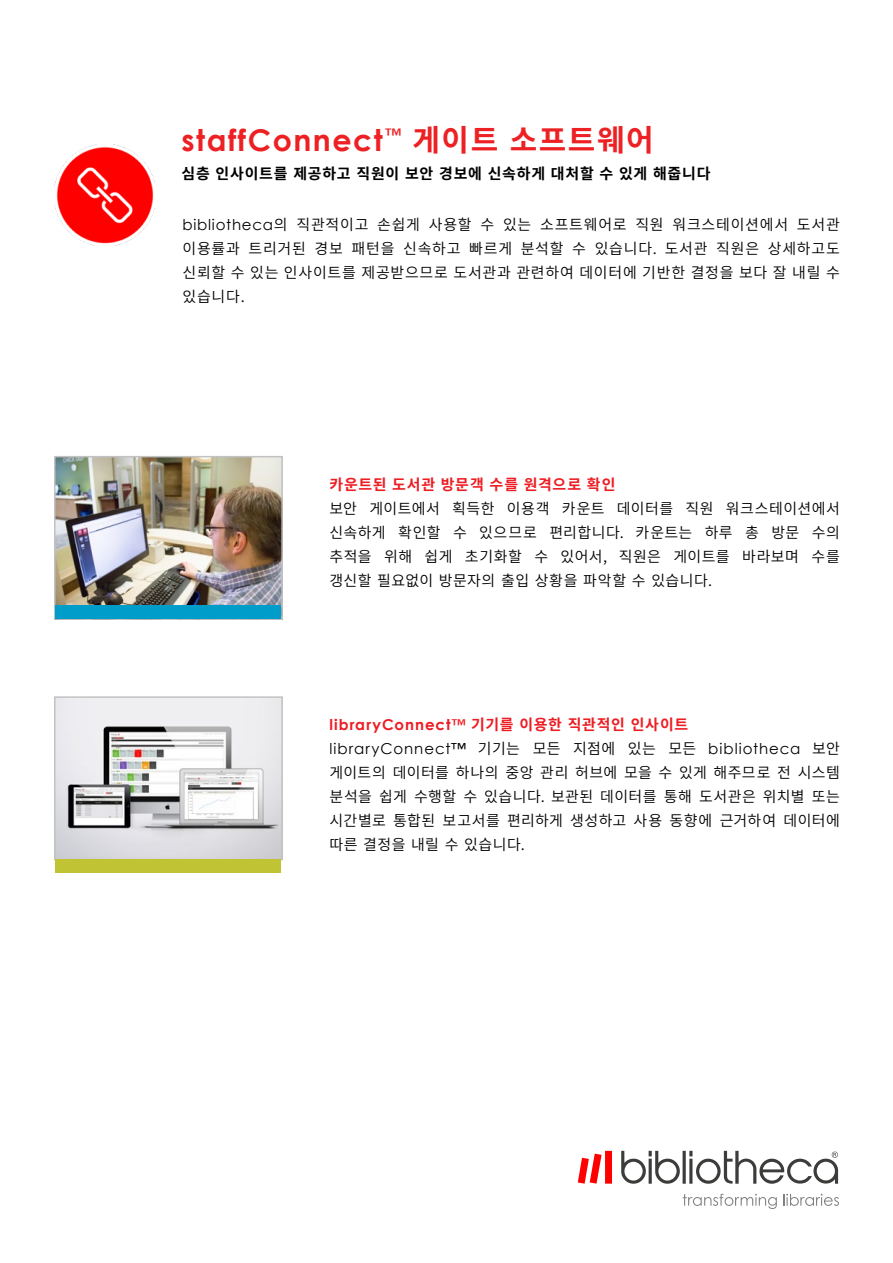
<style>
.page{position:relative;width:893px;height:1263px;background:#fff}
.page>*{position:absolute;margin:0;border:0;box-sizing:border-box;transform-origin:0 0}
.t1{font:700 30px "Century Gothic";letter-spacing:.05em;color:#ed2124}
.t2{font:15px/24px "Source Han Sans KR";letter-spacing:.035em;color:#000;text-align:justify}
.t3{font:15px/24px "Century Gothic";letter-spacing:.065em;color:#000}
.t4{font:700 15px "Source Han Sans KR";letter-spacing:.05em;color:#000}
.t5{font:700 15px "Source Han Sans KR";letter-spacing:.05em;color:#ed1d24}
.s1{font-family:"Source Han Sans KR"}
.s2{font-family:"Century Gothic"}
.s3{font-weight:700;color:#ed1d24}
.s4{font-family:"Source Han Sans KR";font-weight:700;color:#ed1d24}
</style>
<div class="page">
<img style="left:57px;top:459px;width:223px;height:146px">
<div style="left:54px;top:456px;width:229px;height:164px;border:2px solid #c2c2c2"></div>
<div style="left:56px;top:605px;width:225px;height:13px;background:#009dcb"></div>
<img style="left:57px;top:699px;width:223px;height:158px">
<div style="left:54px;top:696px;width:229px;height:164px;border:2px solid #c2c2c2"></div>
<div style="left:56px;top:859px;width:225px;height:13px;background:#c0c434"></div>
<img style="left:54px;top:145px;width:101px;height:101px">
<svg style="left:683px;top:1194px;width:94px;height:15px"></svg>
<svg style="left:783px;top:1194px;width:56px;height:12px"></svg>
<svg style="left:621px;top:1151px;width:59px;height:33px"></svg>
<hr style="left:683px;top:1151px;width:3px;height:33px;background:#3c3c3b">
<svg style="left:689px;top:1151px;width:149px;height:33px"></svg>
<svg style="left:578px;top:1151px;width:34px;height:33px"></svg>
<h1 class="t1" style="left:182px;top:117px;width:474px">staffConnect<sup>™</sup> <span class="s1">게이트 소프트웨어</span></h1>
<p class="t4" style="left:182px;top:165px;width:530px">심층 인사이트를 제공하고 직원이 보안 경보에 신속하게 대처할 수 있게 해줍니다</p>
<p class="t2" style="left:182px;top:213px;width:659px"><span class="s2">bibliotheca</span>의 직관적이고 손쉽게 사용할 수 있는 소프트웨어로 직원 워크스테이션에서 도서관 이용률과 트리거된 경보 패턴을 신속하고 빠르게 분석할 수 있습니다. 도서관 직원은 상세하고도 신뢰할 수 있는 인사이트를 제공받으므로 도서관과 관련하여 데이터에 기반한 결정을 보다 잘 내릴 수 있습니다.</p>
<p class="t5" style="left:329px;top:476px;width:288px">카운트된 도서관 방문객 수를 원격으로 확인</p>
<p class="t2" style="left:329px;top:496px;width:512px">보안 게이트에서 획득한 이용객 카운트 데이터를 직원 워크스테이션에서 신속하게 확인할 수 있으므로 편리합니다. 카운트는 하루 총 방문 수의 추적을 위해 쉽게 초기화할 수 있어서, 직원은 게이트를 바라보며 수를 갱신할 필요없이 방문자의 출입 상황을 파악할 수 있습니다.</p>
<p class="t3" style="left:329px;top:712px;width:512px"><span class="s3">libraryConnect™</span> <span class="s4">기기를 이용한 직관적인 인사이트<br></span>libraryConnect™ <span class="s1">기기는 모든 지점에 있는 모든</span> bibliotheca <span class="s1">보안</span></p>
<p class="t2" style="left:329px;top:760px;width:512px">게이트의 데이터를 하나의 중앙 관리 허브에 모을 수 있게 해주므로 전 시스템 분석을 쉽게 수행할 수 있습니다. 보관된 데이터를 통해 도서관은 위치별 또는 시간별로 통합된 보고서를 편리하게 생성하고 사용 동향에 근거하여 데이터에 따른 결정을 내릴 수 있습니다.</p>
</div>
